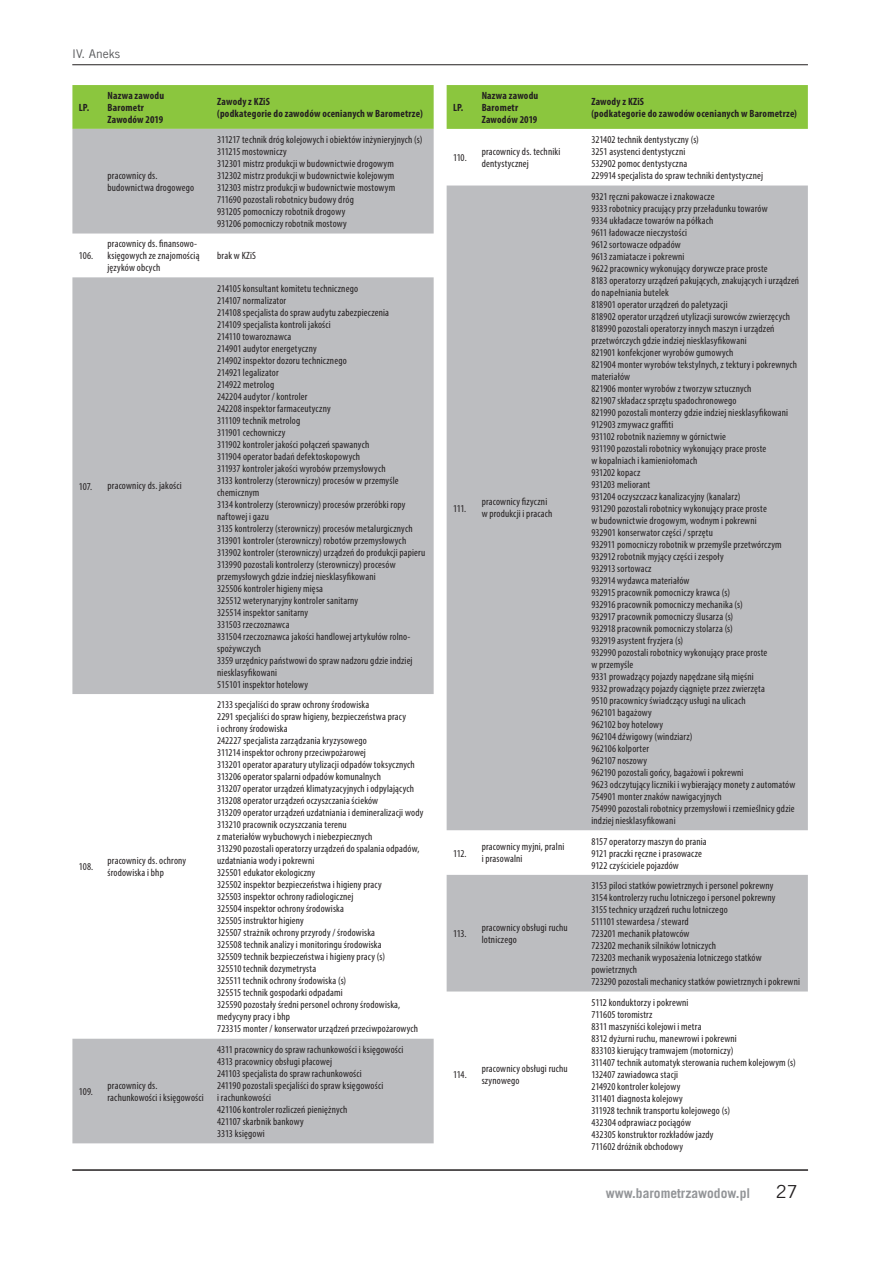
<style>
.page{position:relative;width:893px;height:1263px;background:#fff}
.page>*{position:absolute;margin:0;border:0;box-sizing:border-box;transform-origin:0 0}
.t1{font:18px "Trade Gothic LT Com";color:#231f20}
.t2{font:700 13.5px "Trade Gothic LT Com";color:#939598}
.t3{font:12px "Trade Gothic LT Com";color:#57585a}
.t4{font:condensed 10.5px/12px "Myriad Pro";letter-spacing:.015em;color:#231f20}
.t5{font:700 condensed 10.5px/12px "Myriad Pro";letter-spacing:.02em;color:#231f20}
</style>
<div class="page">
<hr style="left:72px;top:64px;width:736px;height:1px;background:#231f20">
<hr style="left:72px;top:1170px;width:736px;height:1px;background:#231f20">
<div style="left:72px;top:85px;width:362px;height:44px;background:#8bc63e"></div>
<svg style="left:72px;top:129px;width:362px;height:1014px;fill:#bcbdc0"></svg>
<div style="left:447px;top:85px;width:361px;height:44px;background:#8bc63e"></div>
<div style="left:447px;top:186px;width:361px;height:805px;background:#bcbdc0"></div>
<p class="t3" style="left:72px;top:46px;width:49px">IV. Aneks</p>
<p class="t5" style="left:79px;top:101px;width:12px">LP.</p>
<p class="t4" style="left:79px;top:250px;width:16px">106.</p>
<p class="t5" style="left:107px;top:89px;width:58px">Nazwa zawodu<br>Barometr<br>Zawodów 2019</p>
<p class="t5" style="left:217px;top:95px;width:207px">Zawody z KZiS<br>(podkategorie do zawodów ocenianych w Barometrze)</p>
<p class="t4" style="left:107px;top:169px;width:88px">pracownicy ds. budownictwa drogowego</p>
<p class="t4" style="left:107px;top:237px;width:93px">pracownicy ds. finansowo&shy;księgowych ze znajomością języków obcych</p>
<p class="t4" style="left:217px;top:134px;width:207px">311217 technik dróg kolejowych i obiektów inżynieryjnych (s)<br>311215 mostowniczy<br>312301 mistrz produkcji w budownictwie drogowym<br>312302 mistrz produkcji w budownictwie kolejowym<br>312303 mistrz produkcji w budownictwie mostowym<br>711690 pozostali robotnicy budowy dróg<br>931205 pomocniczy robotnik drogowy<br>931206 pomocniczy robotnik mostowy</p>
<p class="t4" style="left:217px;top:250px;width:40px">brak w KZiS</p>
<p class="t4" style="left:79px;top:480px;width:15px">107.</p>
<p class="t4" style="left:107px;top:480px;width:76px">pracownicy ds. jakości</p>
<p class="t4" style="left:79px;top:861px;width:16px">108.</p>
<p class="t4" style="left:107px;top:854px;width:80px">pracownicy ds. ochrony środowiska i bhp</p>
<p class="t4" style="left:79px;top:1085px;width:16px">109.</p>
<p class="t4" style="left:107px;top:1079px;width:98px">pracownicy ds. rachunkowości i księgowości</p>
<p class="t4" style="left:217px;top:282px;width:210px">214105 konsultant komitetu technicznego<br>214107 normalizator<br>214108 specjalista do spraw audytu zabezpieczenia<br>214109 specjalista kontroli jakości<br>214110 towaroznawca<br>214901 audytor energetyczny<br>214902 inspektor dozoru technicznego<br>214921 legalizator<br>214922 metrolog<br>242204 audytor / kontroler<br>242208 inspektor farmaceutyczny<br>311109 technik metrolog<br>311901 cechowniczy<br>311902 kontroler jakości połączeń spawanych<br>311904 operator badań defektoskopowych<br>311937 kontroler jakości wyrobów przemysłowych<br>3133 kontrolerzy (sterowniczy) procesów w przemyśle chemicznym<br>3134 kontrolerzy (sterowniczy) procesów przeróbki ropy naftowej i gazu<br>3135 kontrolerzy (sterowniczy) procesów metalurgicznych 313901 kontroler (sterowniczy) robotów przemysłowych 313902 kontroler (sterowniczy) urządzeń do produkcji papieru 313990 pozostali kontrolerzy (sterowniczy) procesów przemysłowych gdzie indziej niesklasyfikowani<br>325506 kontroler higieny mięsa<br>325512 weterynaryjny kontroler sanitarny<br>325514 inspektor sanitarny<br>331503 rzeczoznawca<br>331504 rzeczoznawca jakości handlowej artykułów rolno&shy;spożywczych<br>3359 urzędnicy państwowi do spraw nadzoru gdzie indziej niesklasyfikowani<br>515101 inspektor hotelowy</p>
<p class="t4" style="left:217px;top:699px;width:208px">2133 specjaliści do spraw ochrony środowiska<br>2291 specjaliści do spraw higieny, bezpieczeństwa pracy<br>i ochrony środowiska<br>242227 specjalista zarządzania kryzysowego<br>311214 inspektor ochrony przeciwpożarowej<br>313201 operator aparatury utylizacji odpadów toksycznych 313206 operator spalarni odpadów komunalnych<br>313207 operator urządzeń klimatyzacyjnych i odpylających 313208 operator urządzeń oczyszczania ścieków<br>313209 operator urządzeń uzdatniania i demineralizacji wody 313210 pracownik oczyszczania terenu<br>z materiałów wybuchowych i niebezpiecznych<br>313290 pozostali operatorzy urządzeń do spalania odpadów, uzdatniania wody i pokrewni<br>325501 edukator ekologiczny<br>325502 inspektor bezpieczeństwa i higieny pracy<br>325503 inspektor ochrony radiologicznej<br>325504 inspektor ochrony środowiska<br>325505 instruktor higieny<br>325507 strażnik ochrony przyrody / środowiska<br>325508 technik analizy i monitoringu środowiska<br>325509 technik bezpieczeństwa i higieny pracy (s)<br>325510 technik dozymetrysta<br>325511 technik ochrony środowiska (s)<br>325515 technik gospodarki odpadami<br>325590 pozostały średni personel ochrony środowiska, medycyny pracy i bhp<br>723315 monter / konserwator urządzeń przeciwpożarowych</p>
<p class="t4" style="left:217px;top:1043px;width:188px">4311 pracownicy do spraw rachunkowości i księgowości 4313 pracownicy obsługi płacowej<br>241103 specjalista do spraw rachunkowości<br>241190 pozostali specjaliści do spraw księgowości<br>i rachunkowości<br>421106 kontroler rozliczeń pieniężnych<br>421107 skarbnik bankowy<br>3313 księgowi</p>
<p class="t5" style="left:453px;top:101px;width:12px">LP.</p>
<p class="t5" style="left:482px;top:89px;width:58px">Nazwa zawodu<br>Barometr<br>Zawodów 2019</p>
<p class="t5" style="left:591px;top:95px;width:207px">Zawody z KZiS<br>(podkategorie do zawodów ocenianych w Barometrze)</p>
<p class="t4" style="left:453px;top:152px;width:15px">110.</p>
<p class="t4" style="left:482px;top:145px;width:80px">pracownicy ds. techniki dentystycznej</p>
<p class="t4" style="left:591px;top:134px;width:173px">321402 technik dentystyczny (s)<br>3251 asystenci dentystyczni<br>532902 pomoc dentystyczna<br>229914 specjalista do spraw techniki dentystycznej</p>
<p class="t4" style="left:453px;top:502px;width:15px">111.</p>
<p class="t4" style="left:482px;top:496px;width:72px">pracownicy fizyczni w produkcji i pracach</p>
<p class="t4" style="left:591px;top:190px;width:209px">9321 ręczni pakowacze i znakowacze<br>9333 robotnicy pracujący przy przeładunku towarów<br>9334 układacze towarów na półkach<br>9611 ładowacze nieczystości<br>9612 sortowacze odpadów<br>9613 zamiatacze i pokrewni<br>9622 pracownicy wykonujący dorywcze prace proste<br>8183 operatorzy urządzeń pakujących, znakujących i urządzeń do napełniania butelek<br>818901 operator urządzeń do paletyzacji<br>818902 operator urządzeń utylizacji surowców zwierzęcych 818990 pozostali operatorzy innych maszyn i urządzeń przetwórczych gdzie indziej niesklasyfikowani<br>821901 konfekcjoner wyrobów gumowych<br>821904 monter wyrobów tekstylnych, z tektury i pokrewnych materiałów<br>821906 monter wyrobów z tworzyw sztucznych<br>821907 składacz sprzętu spadochronowego<br>821990 pozostali monterzy gdzie indziej niesklasyfikowani 912903 zmywacz graffiti<br>931102 robotnik naziemny w górnictwie<br>931190 pozostali robotnicy wykonujący prace proste<br>w kopalniach i kamieniołomach<br>931202 kopacz<br>931203 meliorant<br>931204 oczyszczacz kanalizacyjny (kanalarz)<br>931290 pozostali robotnicy wykonujący prace proste<br>w budownictwie drogowym, wodnym i pokrewni<br>932901 konserwator części / sprzętu<br>932911 pomocniczy robotnik w przemyśle przetwórczym 932912 robotnik myjący części i zespoły<br>932913 sortowacz<br>932914 wydawca materiałów<br>932915 pracownik pomocniczy krawca (s)<br>932916 pracownik pomocniczy mechanika (s)<br>932917 pracownik pomocniczy ślusarza (s)<br>932918 pracownik pomocniczy stolarza (s)<br>932919 asystent fryzjera (s)<br>932990 pozostali robotnicy wykonujący prace proste<br>w przemyśle<br>9331 prowadzący pojazdy napędzane siłą mięśni<br>9332 prowadzący pojazdy ciągnięte przez zwierzęta<br>9510 pracownicy świadczący usługi na ulicach<br>962101 bagażowy<br>962102 boy hotelowy<br>962104 dźwigowy (windziarz)<br>962106 kolporter<br>962107 noszowy<br>962190 pozostali gońcy, bagażowi i pokrewni<br>9623 odczytujący liczniki i wybierający monety z automatów 754901 monter znaków nawigacyjnych<br>754990 pozostali robotnicy przemysłowi i rzemieślnicy gdzie indziej niesklasyfikowani</p>
<p class="t4" style="left:453px;top:847px;width:15px">112.</p>
<p class="t4" style="left:482px;top:840px;width:84px">pracownicy myjni, pralni i prasowalni</p>
<p class="t4" style="left:591px;top:835px;width:117px">8157 operatorzy maszyn do prania<br>9121 praczki ręczne i prasowacze<br>9122 czyściciele pojazdów</p>
<p class="t4" style="left:453px;top:928px;width:15px">113.</p>
<p class="t4" style="left:482px;top:921px;width:88px">pracownicy obsługi ruchu lotniczego</p>
<p class="t4" style="left:453px;top:1068px;width:15px">114.</p>
<p class="t4" style="left:482px;top:1062px;width:88px">pracownicy obsługi ruchu szynowego</p>
<p class="t4" style="left:591px;top:880px;width:210px">3153 piloci statków powietrznych i personel pokrewny<br>3154 kontrolerzy ruchu lotniczego i personel pokrewny<br>3155 technicy urządzeń ruchu lotniczego<br>511101 stewardesa / steward<br>723201 mechanik płatowców<br>723202 mechanik silników lotniczych<br>723203 mechanik wyposażenia lotniczego statków powietrznych<br>723290 pozostali mechanicy statków powietrznych i pokrewni</p>
<p class="t4" style="left:591px;top:996px;width:206px">5112 konduktorzy i pokrewni<br>711605 toromistrz<br>8311 maszyniści kolejowi i metra<br>8312 dyżurni ruchu, manewrowi i pokrewni<br>833103 kierujący tramwajem (motorniczy)<br>311407 technik automatyk sterowania ruchem kolejowym (s)<br>132407 zawiadowca stacji<br>214920 kontroler kolejowy<br>311401 diagnosta kolejowy<br>311928 technik transportu kolejowego (s)<br>432304 odprawiacz pociągów<br>432305 konstruktor rozkładów jazdy<br>711602 dróżnik obchodowy</p>
<p class="t2" style="left:606px;top:1185px;width:146px">www.barometrzawodow.pl</p>
<h1 class="t1" style="left:776px;top:1180px;width:23px">27</h1>
</div>
